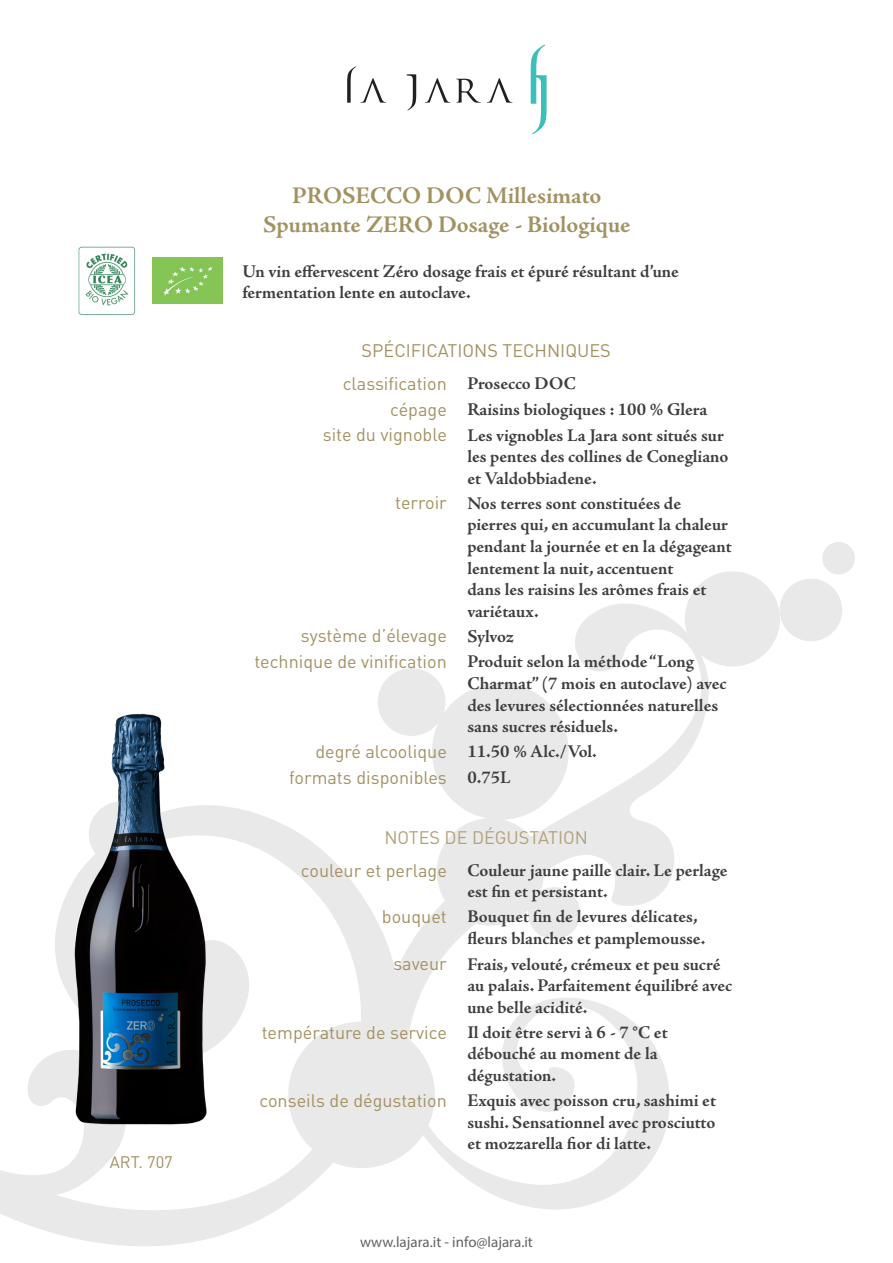
<style>
.page{position:relative;width:893px;height:1263px;background:#fff}
.page>*{position:absolute;margin:0;border:0;box-sizing:border-box;transform-origin:0 0}
.nome_vino{font:700 24px/28.8px "Adobe Jenson Pro";letter-spacing:-.005em;color:#a29161;text-align:center}
.descrizioni{font:700 18px/21.6px "Adobe Jenson Pro";letter-spacing:-.005em;color:#3e3e3f}
.categorie_info{font:18px "DIN Pro";color:#a29161}
.Stile_di_paragrafo_2{font:18px "DIN Pro";color:#a29161}
.Stile_di_paragrafo_2-2{font:18px "DIN Pro";color:#b1a279}
.nome_vino-2{font:16.5px "DIN Pro";color:#a29161}
.t1{font:15px "Myriad Pro";color:#636366}
</style>
<div class="page">
<svg style="left:487px;top:78px;width:25px;height:25px"></svg>
<svg style="left:425px;top:78px;width:25px;height:25px"></svg>
<svg style="left:347px;top:66px;width:39px;height:37px"></svg>
<svg style="left:456px;top:79px;width:25px;height:24px"></svg>
<svg style="left:407px;top:74px;width:9px;height:36px"></svg>
<svg style="left:531px;top:45px;width:16px;height:89px"></svg>
<img style="left:152px;top:258px;width:71px;height:46px">
<svg style="left:0;top:571px;width:775px;height:675px"></svg>
<svg style="left:775px;top:542px;width:80px;height:99px"></svg>
<img style="left:0;top:699px;width:285px;height:439px">
<img style="left:78px;top:246px;width:58px;height:69px">
<p class="nome_vino-2" style="left:110px;top:1150px;width:65px">ART. 707</p>
<p class="nome_vino" style="left:263px;top:182px;width:369px">PROSECCO DOC Millesimato<br>Spumante ZERO Dosage - Biologique</p>
<p class="descrizioni" style="left:242px;top:260px;width:438px">Un vin effervescent Zéro dosage frais et épuré résultant d’une fermentation lente en autoclave.</p>
<p class="Stile_di_paragrafo_2" style="left:362px;top:338px;width:251px">SPÉCIFICATIONS TECHNIQUES</p>
<p class="categorie_info" style="left:343px;top:371px;width:106px">classification</p>
<p class="descrizioni" style="left:467px;top:373px;width:110px">Prosecco DOC</p>
<p class="categorie_info" style="left:390px;top:397px;width:58px">cépage</p>
<p class="descrizioni" style="left:467px;top:399px;width:242px">Raisins biologiques : 100 % Glera</p>
<p class="categorie_info" style="left:323px;top:423px;width:126px">site du vignoble</p>
<p class="descrizioni" style="left:467px;top:424px;width:263px">Les vignobles La Jara sont situés sur les pentes des collines de Conegliano et Valdobbiadene.</p>
<p class="categorie_info" style="left:395px;top:491px;width:53px">terroir</p>
<p class="descrizioni" style="left:467px;top:493px;width:266px">Nos terres sont constituées de pierres qui, en accumulant la chaleur pendant la journée et en la dégageant lentement la nuit, accentuent<br>dans les raisins les arômes frais et variétaux.</p>
<p class="categorie_info" style="left:301px;top:624px;width:147px">système d’élevage</p>
<p class="descrizioni" style="left:467px;top:625px;width:48px">Sylvoz</p>
<p class="categorie_info" style="left:254px;top:649px;width:194px">technique de vinification</p>
<p class="descrizioni" style="left:467px;top:651px;width:261px">Produit selon la méthode “Long<br>Charmat” (7 mois en autoclave) avec</p>
<p class="descrizioni" style="left:467px;top:694px;width:252px">des levures sélectionnées naturelles sans sucres résiduels.</p>
<p class="categorie_info" style="left:315px;top:739px;width:133px">degré alcoolique</p>
<p class="descrizioni" style="left:467px;top:741px;width:131px">11.50 % Alc./Vol.</p>
<p class="categorie_info" style="left:289px;top:765px;width:159px">formats disponibles</p>
<p class="descrizioni" style="left:467px;top:767px;width:45px">0.75L</p>
<p class="Stile_di_paragrafo_2-2" style="left:384px;top:825px;width:205px">NOTES DE DÉGUSTATION</p>
<p class="categorie_info" style="left:301px;top:858px;width:147px">couleur et perlage</p>
<p class="descrizioni" style="left:467px;top:860px;width:262px">Couleur jaune paille clair. Le perlage est fin et persistant.</p>
<p class="categorie_info" style="left:382px;top:904px;width:66px">bouquet</p>
<p class="descrizioni" style="left:467px;top:906px;width:239px">Bouquet fin de levures délicates, fleurs blanches et pamplemousse.</p>
<p class="categorie_info" style="left:393px;top:952px;width:55px">saveur</p>
<p class="descrizioni" style="left:467px;top:953px;width:266px">Frais, velouté, crémeux et peu sucré au palais. Parfaitement équilibré avec une belle acidité.</p>
<p class="categorie_info" style="left:262px;top:1020px;width:187px">température de service</p>
<p class="descrizioni" style="left:467px;top:1022px;width:202px">Il doit être servi à 6 - 7 °C et débouché au moment de la dégustation.</p>
<p class="categorie_info" style="left:260px;top:1088px;width:189px">conseils de dégustation</p>
<p class="descrizioni" style="left:467px;top:1090px;width:250px;text-align:justify">Exquis avec poisson cru, sashimi et sushi. Sensationnel avec prosciutto et mozzarella fior di latte.</p>
<p class="t1" style="left:360px;top:1232px;width:174px">www.lajara.it - info@lajara.it</p>
</div>
